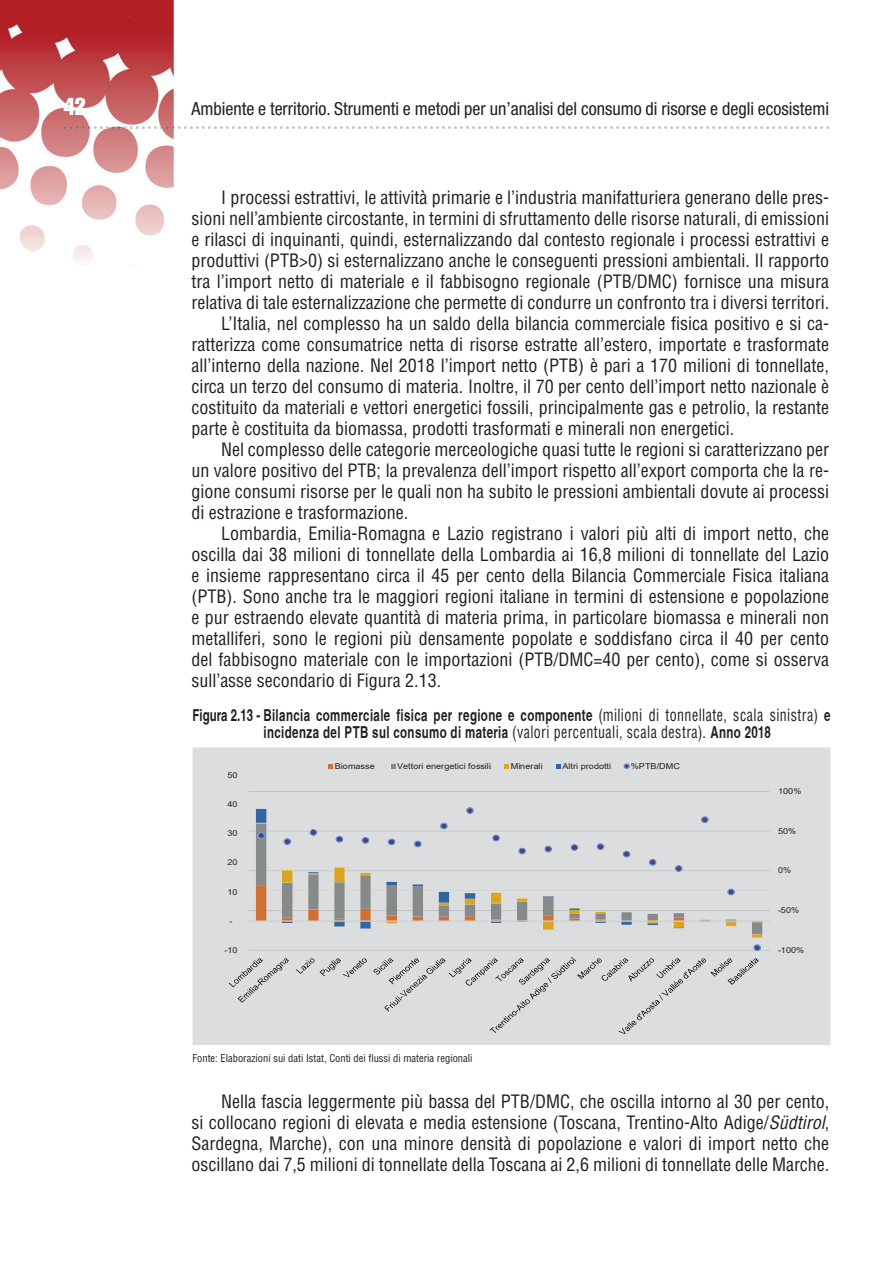
<style>
.page{position:relative;width:893px;height:1263px;background:#fff}
.page>*{position:absolute;margin:0;border:0;box-sizing:border-box;transform-origin:0 0}
.t1{font:24px "Helvetica LT Std Comp";color:#fff}
.t2{font:condensed 18px/21px "Helvetica LT Std";color:#231f20;text-align:justify}
.t3{font:condensed 18px "Helvetica Neue LT Std";color:#231f20}
.t4{font:700 condensed 16.5px/16.5px "Helvetica";letter-spacing:.025em;color:#231f20;scale:.85 1}
.t5{font:condensed 10.5px "Helvetica LT Std";color:#231f20}
.t6{font:8.1px "Arial";letter-spacing:.005em;color:#231f20;scale:1.12 1}
.s1{font-family:"Helvetica LT Std";font-weight:400}
.s2{font-style:italic}
</style>
<div class="page">
<img style="left:0;top:0;width:174px;height:261px">
<img style="left:70px;top:126px;width:104px;height:3px">
<svg style="left:174px;top:126px;width:655px;height:3px"></svg>
<div style="left:193px;top:747px;width:637px;height:298px;background:#dcdddf"></div>
<div style="left:248px;top:791px;width:522px;height:160px;background:#dcdddf"></div>
<svg style="left:256px;top:809px;width:506px;height:128px;background:#d8d9d9"></svg>
<svg style="left:257px;top:832px;width:8px;height:7px"></svg>
<svg style="left:283px;top:838px;width:8px;height:7px"></svg>
<svg style="left:309px;top:829px;width:8px;height:7px"></svg>
<svg style="left:336px;top:836px;width:7px;height:6px"></svg>
<svg style="left:362px;top:837px;width:7px;height:7px"></svg>
<svg style="left:388px;top:838px;width:7px;height:7px"></svg>
<svg style="left:414px;top:840px;width:8px;height:7px"></svg>
<svg style="left:440px;top:822px;width:8px;height:7px"></svg>
<svg style="left:466px;top:807px;width:8px;height:7px"></svg>
<svg style="left:492px;top:835px;width:8px;height:6px"></svg>
<svg style="left:518px;top:848px;width:8px;height:6px"></svg>
<svg style="left:544px;top:846px;width:8px;height:6px"></svg>
<svg style="left:571px;top:844px;width:7px;height:7px"></svg>
<svg style="left:597px;top:843px;width:7px;height:7px"></svg>
<svg style="left:623px;top:851px;width:7px;height:6px"></svg>
<svg style="left:649px;top:859px;width:7px;height:7px"></svg>
<svg style="left:675px;top:865px;width:8px;height:7px"></svg>
<svg style="left:701px;top:816px;width:8px;height:7px"></svg>
<svg style="left:248px;top:885px;width:522px;height:37px;background:#cbc7c4"></svg>
<svg style="left:753px;top:944px;width:8px;height:7px"></svg>
<div style="left:778px;top:947px;width:26px;height:6px;background:#dcdddf"></div>
<div style="left:778px;top:907px;width:21px;height:6px;background:#dcdddf"></div>
<div style="left:778px;top:867px;width:13px;height:6px;background:#dcdddf"></div>
<div style="left:778px;top:828px;width:18px;height:6px;background:#dcdddf"></div>
<div style="left:779px;top:788px;width:22px;height:6px;background:#dcdddf"></div>
<div style="left:225px;top:947px;width:12px;height:6px;background:#dcdddf"></div>
<svg style="left:227px;top:921px;width:5px;height:3px"></svg>
<div style="left:225px;top:889px;width:12px;height:6px;background:#dcdddf"></div>
<div style="left:225px;top:860px;width:12px;height:5px;background:#dcdddf"></div>
<div style="left:225px;top:830px;width:12px;height:6px;background:#dcdddf"></div>
<div style="left:225px;top:801px;width:12px;height:6px;background:#dcdddf"></div>
<div style="left:225px;top:772px;width:12px;height:6px;background:#dcdddf"></div>
<svg style="left:229px;top:957px;width:530px;height:77px;background:#d3d4d6"></svg>
<svg style="left:328px;top:764px;width:5px;height:4px"></svg>
<div style="left:335px;top:763px;width:40px;height:6px;background:#dcdddf"></div>
<svg style="left:391px;top:764px;width:4px;height:4px"></svg>
<div style="left:397px;top:763px;width:93px;height:7px;background:#dcdddf"></div>
<svg style="left:504px;top:764px;width:5px;height:4px"></svg>
<div style="left:511px;top:763px;width:31px;height:6px;background:#dcdddf"></div>
<svg style="left:556px;top:764px;width:5px;height:4px"></svg>
<div style="left:562px;top:763px;width:48px;height:7px;background:#dcdddf"></div>
<svg style="left:623px;top:763px;width:7px;height:6px"></svg>
<div style="left:631px;top:763px;width:49px;height:6px;background:#dcdddf"></div>
<h1 class="t1" style="left:64px;top:91px;width:24px">42</h1>
<p class="t3" style="left:191px;top:98px;width:639px">Ambiente e territorio. Strumenti e metodi per un’analisi del consumo di risorse e degli ecosistemi</p>
<p class="t2" style="left:221px;top:187px;width:610px">I processi estrattivi, le attività primarie e l’industria manifatturiera generano delle pres-</p>
<p class="t2" style="left:191px;top:208px;width:639px">sioni nell’ambiente circostante, in termini di sfruttamento delle risorse naturali, di emissioni</p>
<p class="t2" style="left:191px;top:229px;width:639px">e rilasci di inquinanti, quindi, esternalizzando dal contesto regionale i processi estrattivi e</p>
<p class="t2" style="left:191px;top:250px;width:639px">produttivi (PTB&gt;0) si esternalizzano anche le conseguenti pressioni ambientali. Il rapporto</p>
<p class="t2" style="left:191px;top:271px;width:639px">tra l’import netto di materiale e il fabbisogno regionale (PTB/DMC) fornisce una misura</p>
<p class="t2" style="left:191px;top:292px;width:639px">relativa di tale esternalizzazione che permette di condurre un confronto tra i diversi territori.</p>
<p class="t2" style="left:221px;top:313px;width:610px">L’Italia, nel complesso ha un saldo della bilancia commerciale fisica positivo e si ca-</p>
<p class="t2" style="left:191px;top:334px;width:639px">ratterizza come consumatrice netta di risorse estratte all’estero, importate e trasformate</p>
<p class="t2" style="left:191px;top:355px;width:639px">all’interno della nazione. Nel 2018 l’import netto (PTB) è pari a 170 milioni di tonnellate,</p>
<p class="t2" style="left:191px;top:376px;width:639px">circa un terzo del consumo di materia. Inoltre, il 70 per cento dell’import netto nazionale è</p>
<p class="t2" style="left:191px;top:397px;width:639px">costituito da materiali e vettori energetici fossili, principalmente gas e petrolio, la restante</p>
<p class="t2" style="left:191px;top:418px;width:544px">parte è costituita da biomassa, prodotti trasformati e minerali non energetici.</p>
<p class="t2" style="left:221px;top:439px;width:610px">Nel complesso delle categorie merceologiche quasi tutte le regioni si caratterizzano per</p>
<p class="t2" style="left:191px;top:460px;width:639px">un valore positivo del PTB; la prevalenza dell’import rispetto all’export comporta che la re-</p>
<p class="t2" style="left:191px;top:481px;width:639px">gione consumi risorse per le quali non ha subito le pressioni ambientali dovute ai processi</p>
<p class="t2" style="left:191px;top:502px;width:218px">di estrazione e trasformazione.</p>
<p class="t2" style="left:221px;top:523px;width:610px">Lombardia, Emilia-Romagna e Lazio registrano i valori più alti di import netto, che</p>
<p class="t2" style="left:191px;top:544px;width:639px">oscilla dai 38 milioni di tonnellate della Lombardia ai 16,8 milioni di tonnellate del Lazio</p>
<p class="t2" style="left:191px;top:565px;width:639px">e insieme rappresentano circa il 45 per cento della Bilancia Commerciale Fisica italiana</p>
<p class="t2" style="left:191px;top:586px;width:639px">(PTB). Sono anche tra le maggiori regioni italiane in termini di estensione e popolazione</p>
<p class="t2" style="left:191px;top:607px;width:639px">e pur estraendo elevate quantità di materia prima, in particolare biomassa e minerali non</p>
<p class="t2" style="left:191px;top:628px;width:639px">metalliferi, sono le regioni più densamente popolate e soddisfano circa il 40 per cento</p>
<p class="t2" style="left:191px;top:649px;width:639px">del fabbisogno materiale con le importazioni (PTB/DMC=40 per cento), come si osserva</p>
<p class="t2" style="left:191px;top:670px;width:251px">sull’asse secondario di Figura 2.13.</p>
<p class="t4" style="left:264px;top:707px;width:668px;text-indent:-71px">Figura 2.13 - Bilancia commerciale fisica per regione e componente <span class="s1">(milioni di tonnellate, scala sinistra)</span> e incidenza del PTB sul consumo di materia <span class="s1">(valori percentuali, scala destra).</span> Anno 2018</p>
<p class="t6" style="left:227px;top:769px;width:10px">50</p>
<p class="t6" style="left:227px;top:799px;width:10px">40</p>
<p class="t6" style="left:227px;top:828px;width:10px">30</p>
<p class="t6" style="left:227px;top:857px;width:10px">20</p>
<p class="t6" style="left:227px;top:886px;width:10px">10</p>
<p class="t6" style="left:229px;top:915px;width:4px">-</p>
<p class="t6" style="left:224px;top:944px;width:13px">-10</p>
<p class="t6" style="left:335px;top:760px;width:37px">Biomasse</p>
<p class="t6" style="left:397px;top:760px;width:85px">Vettori energetici fossili</p>
<p class="t6" style="left:511px;top:760px;width:30px">Minerali</p>
<p class="t6" style="left:562px;top:760px;width:45px">Altri prodotti</p>
<p class="t6" style="left:631px;top:760px;width:46px">%PTB/DMC</p>
<p class="t5" style="left:193px;top:1052px;width:281px">Fonte: Elaborazioni sui dati Istat, Conti dei flussi di materia regionali</p>
<p class="t6" style="left:778px;top:785px;width:22px">100%</p>
<p class="t6" style="left:778px;top:825px;width:18px">50%</p>
<p class="t6" style="left:778px;top:865px;width:13px">0%</p>
<p class="t6" style="left:778px;top:905px;width:20px">-50%</p>
<p class="t6" style="left:778px;top:944px;width:25px">-100%</p>
<p class="t2" style="left:191px;top:1090px;width:639px;text-indent:30px">Nella fascia leggermente più bassa del PTB/DMC, che oscilla intorno al 30 per cento, si collocano regioni di elevata e media estensione (Toscana, Trentino-Alto Adige/<span class="s2">Südtirol</span>, Sardegna, Marche), con una minore densità di popolazione e valori di import netto che oscillano dai 7,5 milioni di tonnellate della Toscana ai 2,6 milioni di tonnellate delle Marche.</p>
</div>
